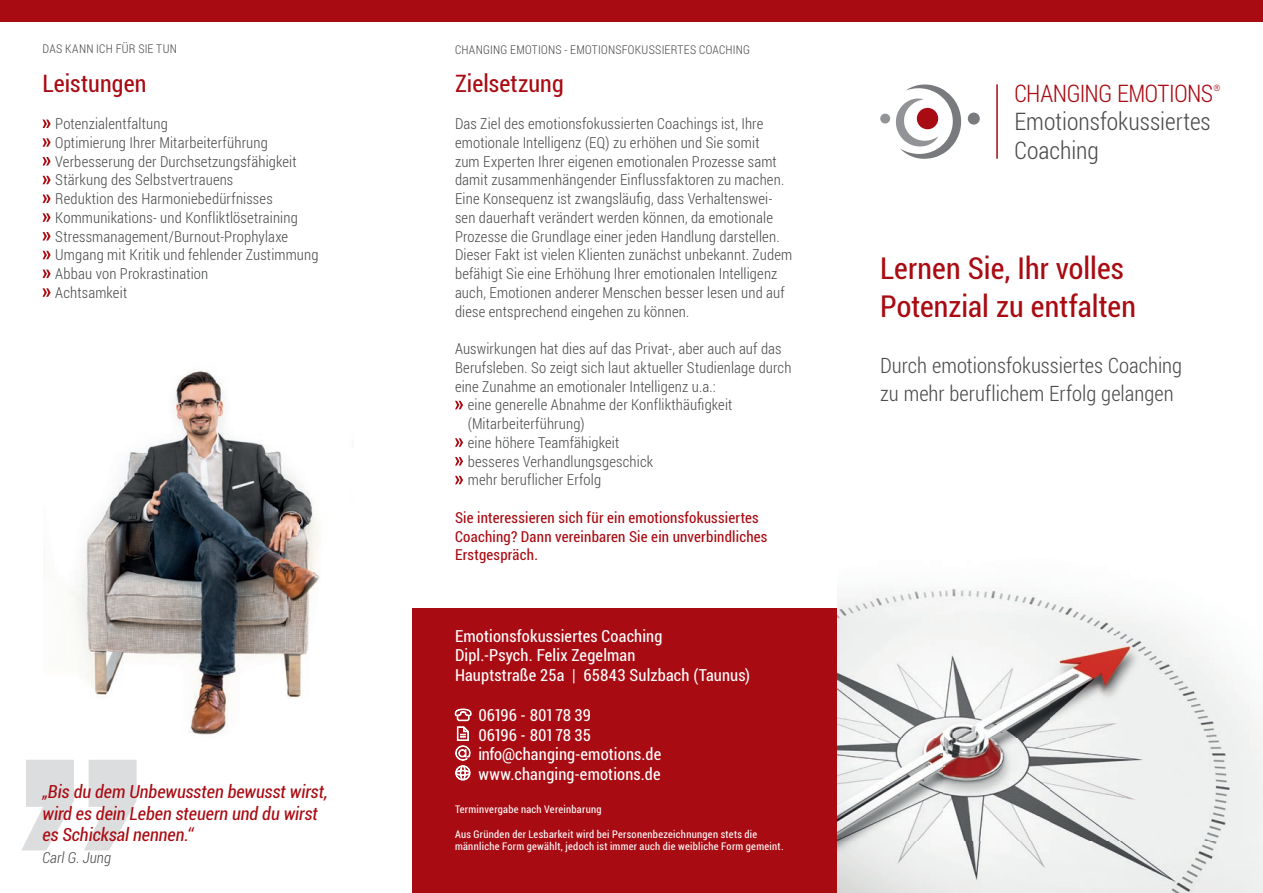
<style>
.page{position:relative;width:1263px;height:893px;background:#fff}
.page>*{position:absolute;margin:0;border:0;box-sizing:border-box;transform-origin:0 0}
.t1{font:30px/37.5px "Roboto Condensed";color:#a90b12}
.t2{font:300 24px/28.5px "Roboto Condensed";letter-spacing:.005em;color:#4b4c4d}
.t3{font:24px "Roboto Condensed";letter-spacing:.005em;color:#a90b12}
.t4{font:300 24px "Roboto Condensed";letter-spacing:-.02em;color:#a90b12}
.t5{font:300 21px/28px "Roboto Condensed";letter-spacing:.005em;color:#4b4c4d}
.t6{font:italic 18px/21.6px "Roboto Condensed";color:#a90b12}
.t7{font:16.5px/19.8px "Roboto Condensed";letter-spacing:.01em;color:#fff}
.t8{font:300 15px/18.8px "Roboto Condensed";letter-spacing:.01em;color:#4b4c4d}
.t9{font:15px/18.8px "Roboto Condensed";letter-spacing:.015em;color:#a90b12}
.t10{font:italic 300 15px "Roboto Condensed";color:#4b4c4d}
.t11{font:300 12px "Roboto Condensed";letter-spacing:.02em;color:#4b4c4d}
.t12{font:10.5px/12.6px "Roboto Condensed";letter-spacing:.03em;color:#fff}
.t13{font:300 8.7px "Roboto";color:#a90b12}
</style>
<div class="page">
<svg style="left:896px;top:84px;width:65px;height:75px"></svg>
<div style="left:917px;top:108px;width:21px;height:21px;background:#a90b12;border-radius:50%"></div>
<div style="left:968px;top:113px;width:12px;height:12px;background:#787a7d;border-radius:50%"></div>
<div style="left:880px;top:114px;width:10px;height:10px;background:#919396;border-radius:50%"></div>
<hr style="left:996px;top:84px;width:2px;height:75px;background:#a90b12">
<div style="left:412px;top:608px;width:426px;height:285px;background:#a90b12"></div>
<svg style="left:455px;top:709px;width:17px;height:71px"></svg>
<div style="left:0;top:0;width:1263px;height:21px;background:#a90b12"></div>
<svg style="left:43px;top:120px;width:8px;height:8px"></svg>
<svg style="left:43px;top:138px;width:8px;height:9px"></svg>
<svg style="left:43px;top:157px;width:8px;height:9px"></svg>
<svg style="left:43px;top:176px;width:8px;height:8px"></svg>
<svg style="left:43px;top:195px;width:8px;height:8px"></svg>
<svg style="left:43px;top:213px;width:8px;height:9px"></svg>
<svg style="left:43px;top:232px;width:8px;height:9px"></svg>
<svg style="left:43px;top:251px;width:8px;height:8px"></svg>
<svg style="left:43px;top:270px;width:8px;height:8px"></svg>
<svg style="left:43px;top:288px;width:8px;height:9px"></svg>
<img style="left:71px;top:371px;width:282px;height:364px">
<svg style="left:455px;top:401px;width:8px;height:8px"></svg>
<svg style="left:455px;top:438px;width:8px;height:9px"></svg>
<svg style="left:455px;top:457px;width:8px;height:9px"></svg>
<svg style="left:455px;top:476px;width:8px;height:8px"></svg>
<img style="left:838px;top:588px;width:425px;height:305px">
<svg style="left:22px;top:760px;width:115px;height:90px"></svg>
<p class="t11" style="left:43px;top:40px;width:136px">DAS KANN ICH FÜR SIE TUN</p>
<h2 class="t3" style="left:43px;top:66px;width:105px">Leistungen</h2>
<p class="t8" style="left:55px;top:114px;width:265px">Potenzialentfaltung<br>Optimierung Ihrer Mitarbeiterführung Verbesserung der Durchsetzungsfähigkeit Stärkung des Selbstvertrauens<br>Reduktion des Harmoniebedürfnisses Kommunikations- und Konfliktlösetraining Stressmanagement/Burnout-Prophylaxe Umgang mit Kritik und fehlender Zustimmung Abbau von Prokrastination<br>Achtsamkeit</p>
<p class="t6" style="left:43px;top:780px;width:287px">„Bis du dem Unbewussten bewusst wirst, wird es dein Leben steuern und du wirst es Schicksal nennen.“</p>
<p class="t10" style="left:43px;top:847px;width:70px">Carl G. Jung</p>
<p class="t11" style="left:455px;top:41px;width:297px">CHANGING EMOTIONS - EMOTIONSFOKUSSIERTES COACHING</p>
<h2 class="t3" style="left:455px;top:66px;width:110px">Zielsetzung</h2>
<p class="t8" style="left:455px;top:114px;width:339px">Das Ziel des emotionsfokussierten Coachings ist, Ihre emotionale Intelligenz (EQ) zu erhöhen und Sie somit<br>zum Experten Ihrer eigenen emotionalen Prozesse samt damit zusammenhängender Einflussfaktoren zu machen.<br>Eine Konsequenz ist zwangsläufig, dass Verhaltenswei&shy;sen dauerhaft verändert werden können, da emotionale Prozesse die Grundlage einer jeden Handlung darstellen.<br>Dieser Fakt ist vielen Klienten zunächst unbekannt. Zudem befähigt Sie eine Erhöhung Ihrer emotionalen Intelligenz auch, Emotionen anderer Menschen besser lesen und auf diese entsprechend eingehen zu können.</p>
<p class="t8" style="left:455px;top:339px;width:328px">Auswirkungen hat dies auf das Privat-, aber auch auf das</p>
<p class="t8" style="left:455px;top:358px;width:338px">Berufsleben. So zeigt sich laut aktueller Studienlage durch</p>
<p class="t8" style="left:455px;top:376px;width:262px">eine Zunahme an emotionaler Intelligenz u.a.:</p>
<p class="t8" style="left:468px;top:395px;width:266px">eine generelle Abnahme der Konflikthäufigkeit</p>
<p class="t8" style="left:468px;top:414px;width:118px">(Mitarbeiterführung)</p>
<p class="t8" style="left:468px;top:433px;width:153px">eine höhere Teamfähigkeit</p>
<p class="t8" style="left:468px;top:451px;width:187px">besseres Verhandlungsgeschick</p>
<p class="t8" style="left:468px;top:470px;width:135px">mehr beruflicher Erfolg</p>
<p class="t9" style="left:455px;top:508px;width:314px">Sie interessieren sich für ein emotionsfokussiertes<br>Coaching? Dann vereinbaren Sie ein unverbindliches<br>Erstgespräch.</p>
<p class="t7" style="left:455px;top:625px;width:296px">Emotionsfokussiertes Coaching<br>Dipl.-Psych. Felix Zegelman<br>Hauptstraße 25a | 65843 Sulzbach (Taunus)</p>
<p class="t7" style="left:478px;top:704px;width:184px">06196 - 801 78 39<br>06196 - 801 78 35 info@changing-emotions.de www.changing-emotions.de</p>
<p class="t12" style="left:455px;top:802px;width:148px">Terminvergabe nach Vereinbarung</p>
<p class="t12" style="left:455px;top:827px;width:330px">Aus Gründen der Lesbarkeit wird bei Personenbezeichnungen stets die männliche Form gewählt, jedoch ist immer auch die weibliche Form gemeint.</p>
<h2 class="t4" style="left:1014px;top:77px;width:200px">CHANGING EMOTIONS</h2>
<p class="t13" style="left:1213px;top:82px;width:9px">®</p>
<h2 class="t2" style="left:1014px;top:107px;width:198px">Emotionsfokussiertes<br>Coaching</h2>
<h1 class="t1" style="left:880px;top:249px;width:257px">Lernen Sie, Ihr volles<br>Potenzial zu entfalten</h1>
<h3 class="t5" style="left:880px;top:351px;width:303px">Durch emotionsfokussiertes Coaching zu mehr beruflichem Erfolg gelangen</h3>
</div>
